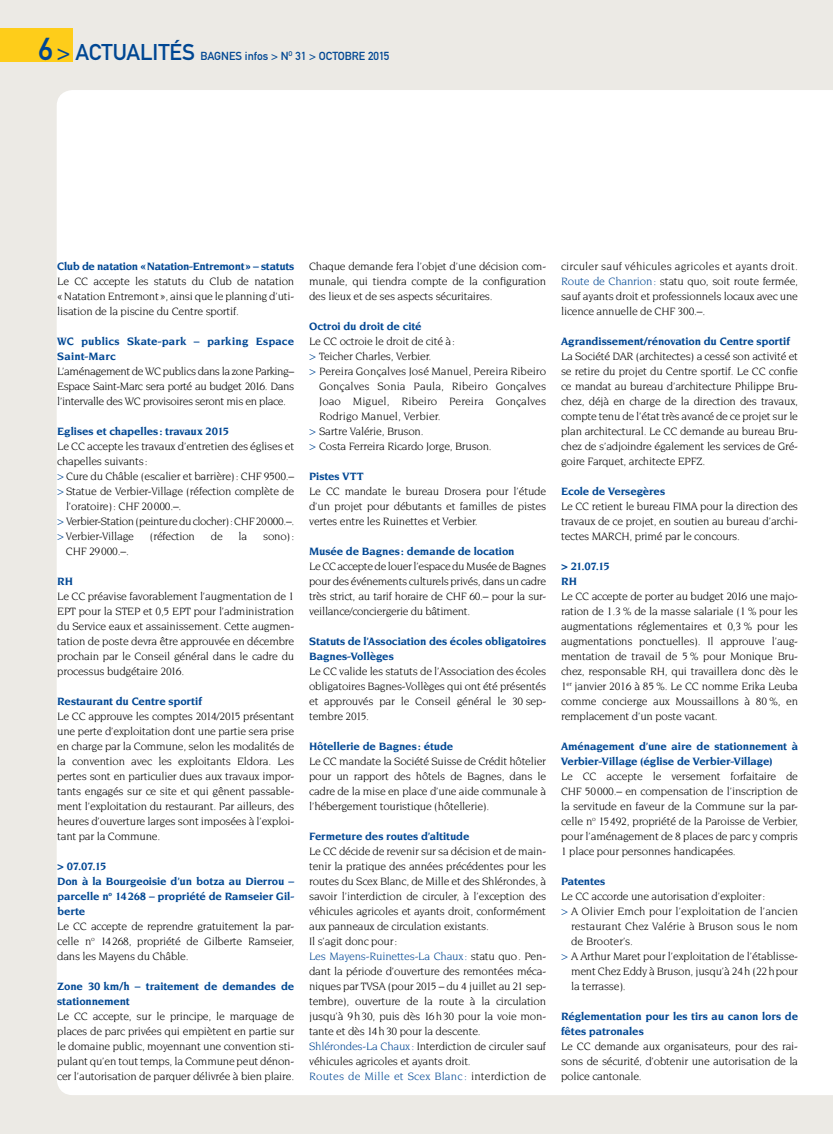
<style>
.page{position:relative;width:833px;height:1134px;background:#eceae5}
.page>*{position:absolute;margin:0;border:0;box-sizing:border-box;transform-origin:0 0}
.t1{font:31.25px "DIN Mittelschrift";color:#004793}
.t2{font:11.5px/15px "Novarese LT";letter-spacing:-.02em;color:#000;text-align:justify}
.t3{font:700 11.5px/15px "Novarese LT";letter-spacing:-.01em;color:#004793}
.t4{font:11.5px "Novarese LT";color:#000}
.t5{font:700 11.5px/15px "Novarese LT";letter-spacing:.01em;color:#004793}
.t6{font:700 11.5px "Novarese LT";letter-spacing:-.03em;color:#004793}
.t7{font:11.5px "DIN Mittelschrift";color:#004793}
.s1{font-size:22.5px}
.s2{color:#004793}
</style>
<div class="page">
<div style="left:57px;top:90px;width:776px;height:1005px;background:#fff"></div>
<div style="left:0;top:28px;width:73px;height:34px;background:#fecd1a"></div>
<h1 class="t1" style="left:38px;top:31px;width:17px">6</h1>
<p class="t7" style="left:57px;top:49px;width:334px"><span class="s1">&gt; ACTUALITÉS</span> BAGNES infos &gt; N<sup>O</sup> 31 &gt; OCTOBRE 2015</p>
<p class="t6" style="left:57px;top:260px;width:238px">Club de natation «Natation-Entremont» – statuts</p>
<p class="t2" style="left:57px;top:274px;width:238px">Le CC accepte les statuts du Club de natation «Natation Entremont», ainsi que le planning d’uti&shy;lisation de la piscine du Centre sportif.</p>
<p class="t5" style="left:57px;top:334px;width:238px">WC publics Skate-park – parking Espace<br>Saint-Marc</p>
<p class="t2" style="left:57px;top:364px;width:238px">L’aménagement de WC publics dans la zone Parking– Espace Saint-Marc sera porté au budget 2016. Dans l’intervalle des WC provisoires seront mis en place.</p>
<p class="t3" style="left:57px;top:424px;width:173px">Eglises et chapelles: travaux 2015</p>
<p class="t2" style="left:57px;top:439px;width:238px">Le CC accepte les travaux d’entretien des églises et</p>
<p class="t2" style="left:57px;top:454px;width:92px">chapelles suivants:</p>
<p class="t2" style="left:57px;top:469px;width:238px"><span class="s2">&gt;</span> Cure du Châble (escalier et barrière): CHF 9500.–</p>
<p class="t2" style="left:57px;top:484px;width:238px"><span class="s2">&gt;</span> Statue de Verbier-Village (réfection complète de</p>
<p class="t2" style="left:66px;top:499px;width:117px">l’oratoire): CHF 20000.–.</p>
<p class="t2" style="left:57px;top:514px;width:238px"><span class="s2">&gt;</span> Verbier-Station (peinture du clocher): CHF20000.–.</p>
<p class="t2" style="left:57px;top:529px;width:78px"><span class="s2">&gt;</span> Verbier-Village</p>
<p class="t2" style="left:150px;top:529px;width:47px">(réfection</p>
<p class="t2" style="left:211px;top:529px;width:13px">de</p>
<p class="t2" style="left:239px;top:529px;width:10px">la</p>
<p class="t2" style="left:263px;top:529px;width:33px">sono):</p>
<p class="t2" style="left:66px;top:544px;width:64px">CHF 29000.–.</p>
<p class="t3" style="left:57px;top:574px;width:17px">RH</p>
<p class="t2" style="left:57px;top:589px;width:238px">Le CC préavise favorablement l’augmentation de 1<br>EPT pour la STEP et 0,5 EPT pour l’administration du Service eaux et assainissement. Cette augmen&shy;tation de poste devra être approuvée en décembre prochain par le Conseil général dans le cadre du processus budgétaire 2016.</p>
<p class="t3" style="left:57px;top:694px;width:146px">Restaurant du Centre sportif</p>
<p class="t2" style="left:57px;top:709px;width:238px">Le CC approuve les comptes 2014/2015 présentant une perte d’exploitation dont une partie sera prise en charge par la Commune, selon les modalités de la convention avec les exploitants Eldora. Les pertes sont en particulier dues aux travaux impor&shy;tants engagés sur ce site et qui gênent passable&shy;ment l’exploitation du restaurant. Par ailleurs, des heures d’ouverture larges sont imposées à l’exploi&shy;tant par la Commune.</p>
<p class="t3" style="left:57px;top:859px;width:238px">&gt; 07.07.15<br>Don à la Bourgeoisie d’un botza au Dierrou – parcelle n<sup>o</sup> 14268 – propriété de Ramseier Gil&shy;berte</p>
<p class="t2" style="left:57px;top:919px;width:238px">Le CC accepte de reprendre gratuitement la par&shy;celle n<sup>o</sup> 14268, propriété de Gilberte Ramseier, dans les Mayens du Châble.</p>
<p class="t3" style="left:57px;top:979px;width:238px">Zone 30 km/h – traitement de demandes de stationnement</p>
<p class="t2" style="left:57px;top:1009px;width:238px">Le CC accepte, sur le principe, le marquage de places de parc privées qui empiètent en partie sur le domaine public, moyennant une convention sti&shy;pulant qu’en tout temps, la Commune peut dénon&shy;cer l’autorisation de parquer délivrée à bien plaire.</p>
<p class="t2" style="left:309px;top:259px;width:238px">Chaque demande fera l’objet d’une décision com&shy;munale, qui tiendra compte de la configuration des lieux et de ses aspects sécuritaires.</p>
<p class="t3" style="left:309px;top:319px;width:114px">Octroi du droit de cité</p>
<p class="t2" style="left:309px;top:334px;width:147px">Le CC octroie le droit de cité à:</p>
<p class="t2" style="left:309px;top:349px;width:124px"><span class="s2">&gt;</span> Teicher Charles, Verbier.</p>
<p class="t4" style="left:309px;top:365px;width:238px"><span class="s2">&gt;</span> Pereira Gonçalves José Manuel, Pereira Ribeiro</p>
<p class="t4" style="left:319px;top:380px;width:228px">Gonçalves Sonia Paula, Ribeiro Gonçalves</p>
<p class="t4" style="left:319px;top:395px;width:228px">Joao Miguel, Ribeiro Pereira Gonçalves</p>
<p class="t4" style="left:319px;top:410px;width:123px">Rodrigo Manuel, Verbier.</p>
<p class="t2" style="left:309px;top:424px;width:116px"><span class="s2">&gt;</span> Sartre Valérie, Bruson.</p>
<p class="t2" style="left:309px;top:439px;width:184px"><span class="s2">&gt;</span> Costa Ferreira Ricardo Jorge, Bruson.</p>
<p class="t3" style="left:309px;top:469px;width:56px">Pistes VTT</p>
<p class="t2" style="left:309px;top:484px;width:238px">Le CC mandate le bureau Drosera pour l’étude d’un projet pour débutants et familles de pistes vertes entre les Ruinettes et Verbier.</p>
<p class="t3" style="left:309px;top:544px;width:207px">Musée de Bagnes: demande de location</p>
<p class="t2" style="left:309px;top:559px;width:238px">Le CC accepte de louer l’espace du Musée de Bagnes pour des événements culturels privés, dans un cadre très strict, au tarif horaire de CHF 60.– pour la sur&shy;veillance/conciergerie du bâtiment.</p>
<p class="t3" style="left:309px;top:634px;width:238px">Statuts de l’Association des écoles obligatoires<br>Bagnes-Vollèges</p>
<p class="t2" style="left:309px;top:664px;width:238px">Le CC valide les statuts de l’Association des écoles obligatoires Bagnes-Vollèges qui ont été présentés et approuvés par le Conseil général le 30 sep&shy;tembre 2015.</p>
<p class="t3" style="left:309px;top:739px;width:146px">Hôtellerie de Bagnes: étude</p>
<p class="t2" style="left:309px;top:754px;width:238px">Le CC mandate la Société Suisse de Crédit hôtelier pour un rapport des hôtels de Bagnes, dans le cadre de la mise en place d’une aide communale à l’hébergement touristique (hôtellerie).</p>
<p class="t3" style="left:309px;top:829px;width:162px">Fermeture des routes d’altitude</p>
<p class="t2" style="left:309px;top:844px;width:238px;text-align:left">Le CC décide de revenir sur sa décision et de main&shy;tenir la pratique des années précédentes pour les routes du Scex Blanc, de Mille et des Shlérondes, à savoir l’interdiction de circuler, à l’exception des véhicules agricoles et ayants droit, conformément aux panneaux de circulation existants.<br>Il s’agit donc pour:<br><span class="s2">Les Mayens-Ruinettes-La Chaux:</span> statu quo. Pen&shy;dant la période d’ouverture des remontées méca&shy;niques par TVSA (pour 2015 – du 4 juillet au 21 sep&shy;tembre), ouverture de la route à la circulation jusqu’à 9h30, puis dès 16h30 pour la voie mon&shy;tante et dès 14h30 pour la descente.<br><span class="s2">Shlérondes-La Chaux:</span> Interdiction de circuler sauf véhicules agricoles et ayants droit.<br><span class="s2">Routes de Mille et Scex Blanc :</span> interdiction de</p>
<p class="t2" style="left:561px;top:259px;width:238px">circuler sauf véhicules agricoles et ayants droit.<br><span class="s2">Route de Chanrion:</span> statu quo, soit route fermée, sauf ayants droit et professionnels locaux avec une licence annuelle de CHF 300.–.</p>
<p class="t3" style="left:561px;top:334px;width:231px">Agrandissement/rénovation du Centre sportif</p>
<p class="t2" style="left:561px;top:349px;width:238px">La Société DAR (architectes) a cessé son activité et se retire du projet du Centre sportif. Le CC confie ce mandat au bureau d’architecture Philippe Bru&shy;chez, déjà en charge de la direction des travaux, compte tenu de l’état très avancé de ce projet sur le plan architectural. Le CC demande au bureau Bru&shy;chez de s’adjoindre également les services de Gré&shy;goire Farquet, architecte EPFZ.</p>
<p class="t3" style="left:561px;top:484px;width:106px">Ecole de Versegères</p>
<p class="t2" style="left:561px;top:499px;width:238px">Le CC retient le bureau FIMA pour la direction des travaux de ce projet, en soutien au bureau d’archi&shy;tectes MARCH, primé par le concours.</p>
<p class="t3" style="left:561px;top:559px;width:50px">&gt; 21.07.15<br>RH</p>
<p class="t2" style="left:561px;top:589px;width:238px">Le CC accepte de porter au budget 2016 une majo&shy;ration de 1.3 % de la masse salariale (1 % pour les augmentations réglementaires et 0,3 % pour les augmentations ponctuelles). Il approuve l’aug&shy;mentation de travail de 5 % pour Monique Bru&shy;chez, responsable RH, qui travaillera donc dès le 1<sup>er</sup> janvier 2016 à 85 %. Le CC nomme Erika Leuba comme concierge aux Moussaillons à 80 %, en remplacement d’un poste vacant.</p>
<p class="t3" style="left:561px;top:739px;width:238px">Aménagement d’une aire de stationnement à<br>Verbier-Village (église de Verbier-Village)</p>
<p class="t2" style="left:561px;top:769px;width:238px">Le CC accepte le versement forfaitaire de CHF 50000.– en compensation de l’inscription de la servitude en faveur de la Commune sur la par&shy;celle n<sup>o</sup> 15492, propriété de la Paroisse de Verbier, pour l’aménagement de 8 places de parc y compris 1 place pour personnes handicapées.</p>
<p class="t3" style="left:561px;top:874px;width:46px">Patentes</p>
<p class="t2" style="left:561px;top:889px;width:206px">Le CC accorde une autorisation d’exploiter:</p>
<p class="t4" style="left:561px;top:905px;width:238px"><span class="s2">&gt;</span> A Olivier Emch pour l’exploitation de l’ancien</p>
<p class="t4" style="left:571px;top:920px;width:228px">restaurant Chez Valérie à Bruson sous le nom</p>
<p class="t4" style="left:571px;top:935px;width:64px">de Brooter’s.</p>
<p class="t2" style="left:561px;top:949px;width:238px"><span class="s2">&gt;</span> A Arthur Maret pour l’exploitation de l’établisse-</p>
<p class="t2" style="left:571px;top:964px;width:228px">ment Chez Eddy à Bruson, jusqu’à 24h (22hpour</p>
<p class="t2" style="left:571px;top:979px;width:56px">la terrasse).</p>
<p class="t3" style="left:561px;top:1009px;width:238px">Réglementation pour les tirs au canon lors de fêtes patronales</p>
<p class="t2" style="left:561px;top:1039px;width:238px">Le CC demande aux organisateurs, pour des rai&shy;sons de sécurité, d’obtenir une autorisation de la police cantonale.</p>
</div>
